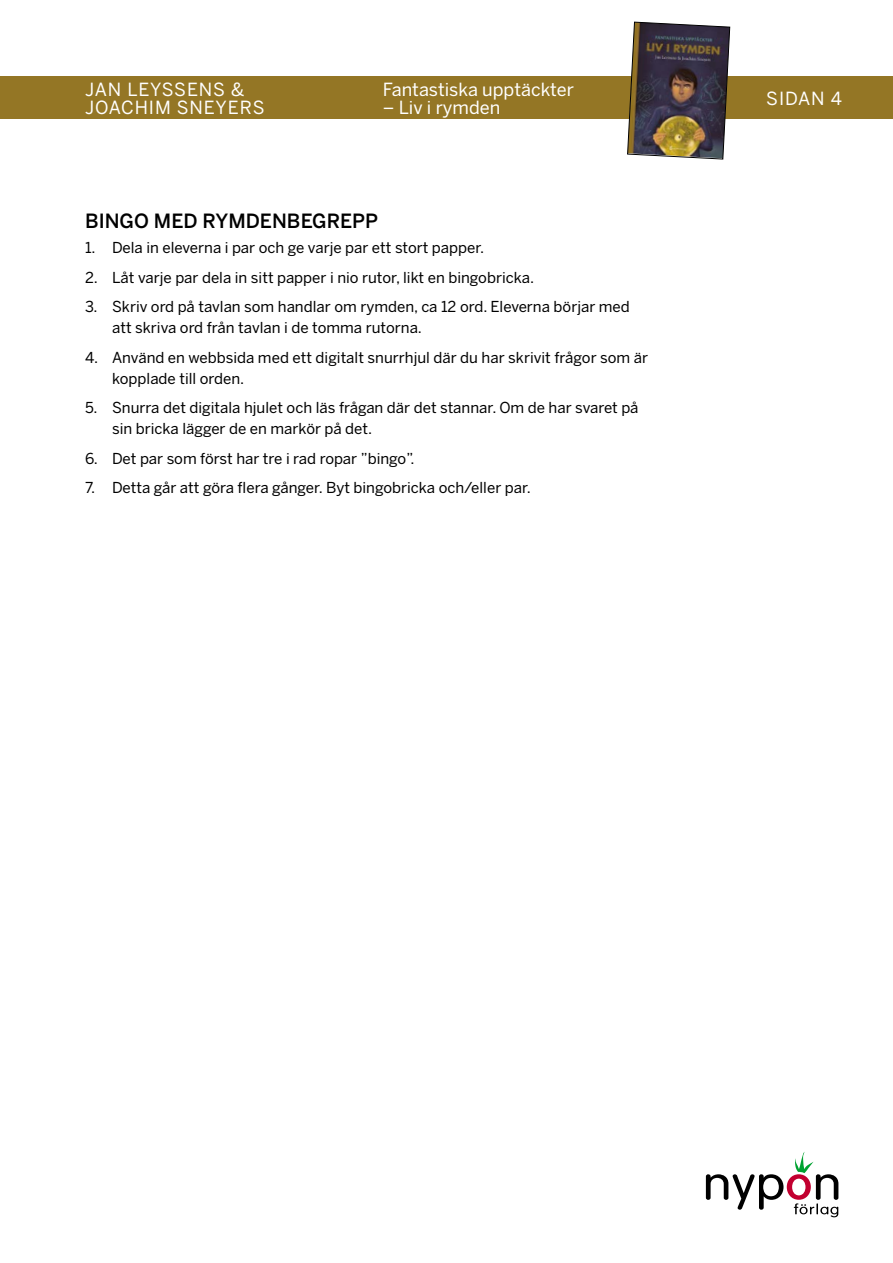
<style>
.page{position:relative;width:893px;height:1263px;background:#fff}
.page>*{position:absolute;margin:0;border:0;box-sizing:border-box;transform-origin:0 0}
.t1{font:500 19.5px "Benton Sans";color:#000}
.t2{font:18px "Benton Sans";letter-spacing:.005em;color:#fff}
.t3{font:18px/18px "Benton Sans";letter-spacing:.05em;color:#fff}
.t4{font:15px/21px "Benton Sans";color:#000}
</style>
<div class="page">
<svg style="left:706px;top:1152px;width:132px;height:65px"></svg>
<div style="left:0;top:77px;width:893px;height:42px;background:#947625"></div>
<img style="left:627px;top:21px;width:103px;height:139px">
<p class="t3" style="left:85px;top:80px;width:181px">JAN LEYSSENS &amp;<br>JOACHIM SNEYERS</p>
<p class="t2" style="left:766px;top:87px;width:77px">SIDAN 4</p>
<p class="t2" style="left:383px;top:78px;width:193px">Fantastiska upptäckter</p>
<p class="t2" style="left:383px;top:96px;width:119px">– Liv i rymden</p>
<h1 class="t1" style="left:85px;top:209px;width:295px">BINGO MED RYMDENBEGREPP</h1>
<p class="t4" style="left:85px;top:237px;width:401px">1. Dela in eleverna i par och ge varje par ett stort papper.</p>
<p class="t4" style="left:85px;top:267px;width:451px">2. Låt varje par dela in sitt papper i nio rutor, likt en bingobricka.</p>
<p class="t4" style="left:112px;top:296px;width:519px;text-indent:-27px">3. Skriv ord på tavlan som handlar om rymden, ca 12 ord. Eleverna börjar med att skriva ord från tavlan i de tomma rutorna.</p>
<p class="t4" style="left:112px;top:347px;width:537px;text-indent:-27px">4. Använd en webbsida med ett digitalt snurrhjul där du har skrivit frågor som är kopplade till orden.</p>
<p class="t4" style="left:112px;top:397px;width:528px;text-indent:-27px">5. Snurra det digitala hjulet och läs frågan där det stannar. Om de har svaret på sin bricka lägger de en markör på det.</p>
<p class="t4" style="left:85px;top:448px;width:331px">6. Det par som först har tre i rad ropar ”bingo”.</p>
<p class="t4" style="left:85px;top:477px;width:447px">7. Detta går att göra flera gånger. Byt bingobricka och/eller par.</p>
</div>
